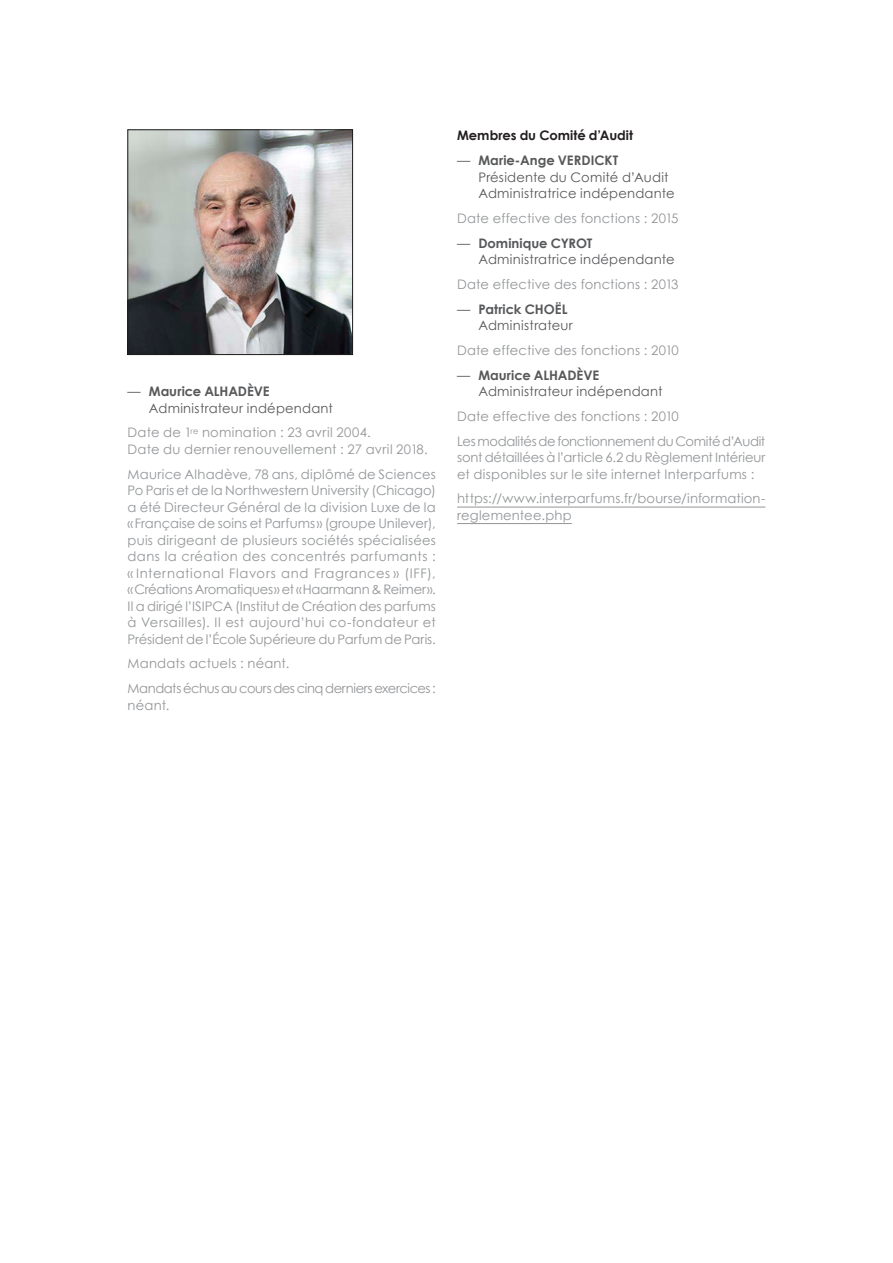
<style>
.page{position:relative;width:893px;height:1263px;background:#fff}
.page>*{position:absolute;margin:0;border:0;box-sizing:border-box;transform-origin:0 0}
.t1{font:13.2px/16.5px "Century Gothic Praquin";letter-spacing:.005em;color:#939598}
.t2{font:13.2px/16.5px "Century Gothic Praquin";letter-spacing:.015em;color:#57585a}
.t3{font:13.2px/24.8px "Century Gothic Praquin";letter-spacing:-.02em;color:#939598}
.t4{font:13.2px/24.8px "Century Gothic Praquin";letter-spacing:-.025em;color:#939598}
.t5{font:700 13.2px "Century Gothic Praquin";color:#231f20}
.s1{font-weight:700}
</style>
<div class="page">
<img style="left:130px;top:132px;width:221px;height:221px">
<div style="left:128px;top:130px;width:225px;height:225px;border:1px solid #1d1d1b"></div>
<hr style="left:457px;top:507px;width:308px;height:1px;background:#939598">
<hr style="left:457px;top:523px;width:115px;height:1px;background:#939598">
<p class="t2" style="left:149px;top:383px;width:186px;text-indent:-21px">— <span class="s1">Maurice ALHADÈVE<br></span>Administrateur indépendant</p>
<p class="t1" style="left:128px;top:424px;width:302px">Date de 1<sup>re</sup> nomination : 23 avril 2004.<br>Date du dernier renouvellement : 27 avril 2018.</p>
<p class="t1" style="left:128px;top:465px;width:310px;text-align:justify">Maurice Alhadève, 78 ans, diplômé de Sciences Po Paris et de la Northwestern University (Chicago) a été Directeur Général de la division Luxe de la « Française de soins et Parfums » (groupe Unilever), puis dirigeant de plusieurs sociétés spécialisées dans la création des concentrés parfumants : « International Flavors and Fragrances » (IFF), «Créations Aromatiques» et «Haarmann &amp; Reimer».<br>Il a dirigé l’ISIPCA (Institut de Création des parfums à Versailles). Il est aujourd’hui co‑fondateur et Président de l’École Supérieure du Parfum de Paris.</p>
<p class="t4" style="left:128px;top:651px;width:310px">Mandats actuels : néant.<br>Mandats échus au cours des cinq derniers exercices:</p>
<p class="t1" style="left:128px;top:696px;width:44px">néant.</p>
<p class="t5" style="left:457px;top:127px;width:178px">Membres du Comité d’Audit</p>
<p class="t2" style="left:478px;top:152px;width:198px;text-indent:-21px">— <span class="s1">Marie-Ange VERDICKT<br></span>Présidente du Comité d’Audit<br>Administratrice indépendante</p>
<p class="t1" style="left:457px;top:210px;width:223px">Date effective des fonctions : 2015</p>
<p class="t2" style="left:478px;top:234px;width:198px;text-indent:-21px">— <span class="s1">Dominique CYROT<br></span>Administratrice indépendante</p>
<p class="t1" style="left:457px;top:276px;width:223px">Date effective des fonctions : 2013</p>
<p class="t2" style="left:478px;top:300px;width:96px;text-indent:-21px">— <span class="s1">Patrick CHOËL<br></span>Administrateur</p>
<p class="t1" style="left:457px;top:342px;width:223px">Date effective des fonctions : 2010</p>
<p class="t2" style="left:478px;top:366px;width:186px;text-indent:-21px">— <span class="s1">Maurice ALHADÈVE<br></span>Administrateur indépendant</p>
<p class="t3" style="left:457px;top:403px;width:310px">Date effective des fonctions : 2010<br>Les modalités de fonctionnement du Comité d’Audit</p>
<p class="t1" style="left:457px;top:449px;width:310px">sont détaillées à l’article 6.2 du Règlement Intérieur et disponibles sur le site internet Interparfums :</p>
<p class="t1" style="left:457px;top:490px;width:310px">https://www.interparfums.fr/bourse/information&shy;reglementee.php</p>
</div>
